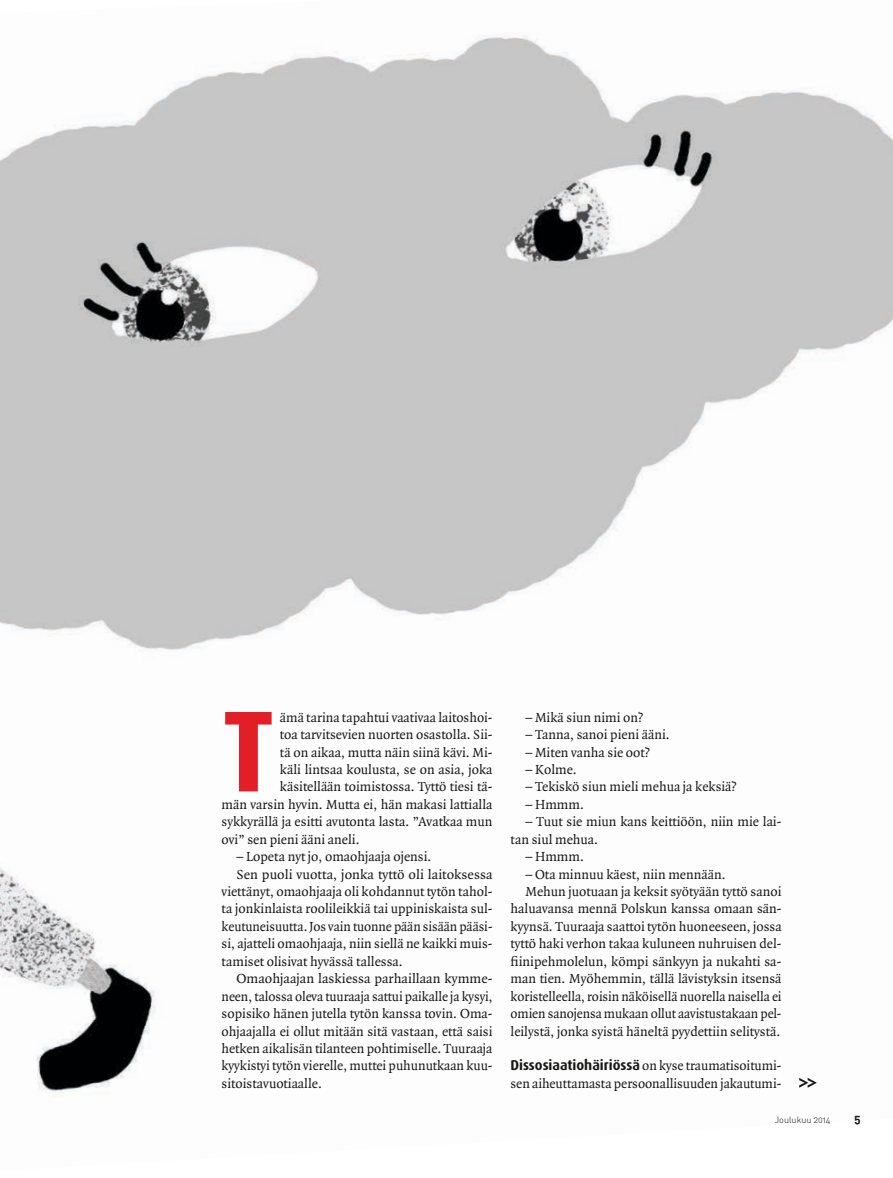
<style>
.page{position:relative;width:893px;height:1178px;background:#fff}
.page>*{position:absolute;margin:0;border:0;box-sizing:border-box;transform-origin:0 0}
.t1{font:700 115.5px "Dax";color:#e21e26}
.t2{font:14.1px/17.4px "Quadraat";color:#181817}
.t3{font:12px "DIN Bold Alternate";color:#181817}
.t4{font:9px "DIN Light Alternate";color:#181817}
.s1{font-family:"Dax";font-weight:700;font-size:14.25px}
</style>
<div class="page">
<img style="left:0;top:35px;width:893px;height:1062px">
<img style="left:793px;top:1078px;width:24px;height:10px">
<h1 class="t1" style="left:222px;top:686px;width:55px">T</h1>
<p class="t2" style="left:280px;top:709px;width:214px">ämä tarina tapahtui vaativaa laitoshoi-</p>
<p class="t2" style="left:280px;top:726px;width:214px">toa tarvitsevien nuorten osastolla. Sii-</p>
<p class="t2" style="left:280px;top:744px;width:214px">tä on aikaa, mutta näin siinä kävi. Mi-</p>
<p class="t2" style="left:280px;top:761px;width:214px">käli lintsaa koulusta, se on asia, joka</p>
<p class="t2" style="left:280px;top:779px;width:214px">käsitellään toimistossa. Tyttö tiesi tä-</p>
<p class="t2" style="left:222px;top:796px;width:272px">män varsin hyvin. Mutta ei, hän makasi lattialla</p>
<p class="t2" style="left:222px;top:813px;width:272px">sykkyrällä ja esitti avutonta lasta. ”Avatkaa mun</p>
<p class="t2" style="left:222px;top:831px;width:140px">ovi” sen pieni ääni aneli.</p>
<p class="t2" style="left:236px;top:848px;width:196px">– Lopeta nyt jo, omaohjaaja ojensi.</p>
<p class="t2" style="left:236px;top:866px;width:258px">Sen puoli vuotta, jonka tyttö oli laitoksessa</p>
<p class="t2" style="left:222px;top:883px;width:272px">viettänyt, omaohjaaja oli kohdannut tytön tahol-</p>
<p class="t2" style="left:222px;top:901px;width:272px">ta jonkinlaista roolileikkiä tai uppiniskaista sul-</p>
<p class="t2" style="left:222px;top:918px;width:272px">keutuneisuutta. Jos vain tuonne pään sisään pääsi-</p>
<p class="t2" style="left:222px;top:935px;width:272px">si, ajatteli omaohjaaja, niin siellä ne kaikki muis-</p>
<p class="t2" style="left:222px;top:953px;width:183px">tamiset olisivat hyvässä tallessa.</p>
<p class="t2" style="left:236px;top:970px;width:258px">Omaohjaajan laskiessa parhaillaan kymme-</p>
<p class="t2" style="left:222px;top:988px;width:273px">neen, talossa oleva tuuraaja sattui paikalle ja kysyi,</p>
<p class="t2" style="left:222px;top:1005px;width:272px">sopisiko hänen jutella tytön kanssa tovin. Oma-</p>
<p class="t2" style="left:222px;top:1023px;width:272px">ohjaajalla ei ollut mitään sitä vastaan, että saisi</p>
<p class="t2" style="left:222px;top:1040px;width:272px">hetken aikalisän tilanteen pohtimiselle. Tuuraaja</p>
<p class="t2" style="left:222px;top:1057px;width:272px">kyykistyi tytön vierelle, muttei puhunutkaan kuu-</p>
<p class="t2" style="left:222px;top:1075px;width:102px">sitoistavuotiaalle.</p>
<p class="t2" style="left:525px;top:709px;width:120px">– Mikä siun nimi on?</p>
<p class="t2" style="left:525px;top:726px;width:146px">– Tanna, sanoi pieni ääni.</p>
<p class="t2" style="left:525px;top:744px;width:126px">– Miten vanha sie oot?</p>
<p class="t2" style="left:525px;top:761px;width:53px">– Kolme.</p>
<p class="t2" style="left:525px;top:779px;width:213px">– Tekiskö siun mieli mehua ja keksiä?</p>
<p class="t2" style="left:525px;top:796px;width:60px">– Hmmm.</p>
<p class="t2" style="left:511px;top:813px;width:272px;text-indent:15px">– Tuut sie miun kans keittiöön, niin mie lai&shy;tan siul mehua.</p>
<p class="t2" style="left:525px;top:848px;width:60px">– Hmmm.</p>
<p class="t2" style="left:525px;top:866px;width:202px">– Ota minnuu käest, niin mennään.</p>
<p class="t2" style="left:525px;top:883px;width:258px">Mehun juotuaan ja keksit syötyään tyttö sanoi</p>
<p class="t2" style="left:511px;top:901px;width:272px">haluavansa mennä Polskun kanssa omaan sän-</p>
<p class="t2" style="left:511px;top:918px;width:273px">kyynsä. Tuuraaja saattoi tytön huoneeseen, jossa</p>
<p class="t2" style="left:511px;top:935px;width:272px">tyttö haki verhon takaa kuluneen nuhruisen del-</p>
<p class="t2" style="left:511px;top:953px;width:272px">fiinipehmolelun, kömpi sänkyyn ja nukahti sa-</p>
<p class="t2" style="left:511px;top:970px;width:272px">man tien. Myöhemmin, tällä lävistyksin itsensä</p>
<p class="t2" style="left:511px;top:988px;width:273px">koristelleella, roisin näköisellä nuorella naisella ei</p>
<p class="t2" style="left:511px;top:1005px;width:272px">omien sanojensa mukaan ollut aavistustakaan pel-</p>
<p class="t2" style="left:511px;top:1023px;width:271px">leilystä, jonka syistä häneltä pyydettiin selitystä.</p>
<p class="t2" style="left:511px;top:1057px;width:272px"><span class="s1">Dissosiaatiohäiriössä</span> on kyse traumatisoitumi&shy;sen aiheuttamasta persoonallisuuden jakautumi-</p>
<p class="t4" style="left:775px;top:1114px;width:57px">Joulukuu 2014</p>
<p class="t3" style="left:854px;top:1111px;width:8px">5</p>
</div>
